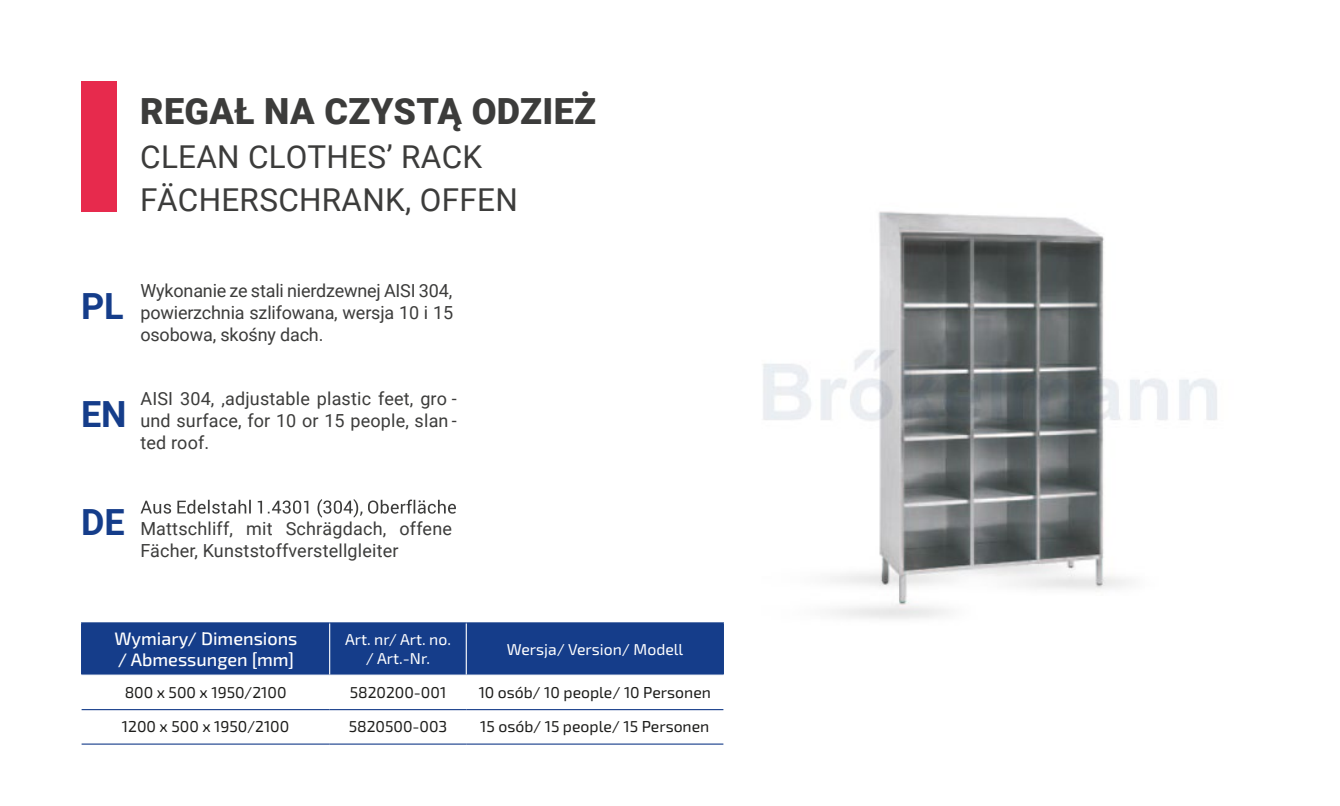
<style>
.page{position:relative;width:1340px;height:806px;background:#fff}
.page>*{position:absolute;margin:0;border:0;box-sizing:border-box;transform-origin:0 0}
.t1{font:900 36px "Roboto";letter-spacing:.01em;color:#3c3c3b}
.t2{font:700 36px "Roboto";color:#153d8a}
.t3{font:31.5px/43.2px "Roboto";letter-spacing:.01em;color:#3c3c3b}
.t4{font:18px/21.6px "Roboto";letter-spacing:.01em;color:#3c3c3b;text-align:justify}
.t5{font:500 18px/21.6px "Exo 2";color:#fff}
.t6{font:15.75px "Exo 2";color:#1d1d1b}
.t7{font:15.75px/18.9px "Exo 2";color:#fff;text-align:center}
</style>
<div class="page">
<img style="left:683px;top:211px;width:534px;height:465px">
<svg style="left:140px;top:499px;width:316px;height:18px"></svg>
<div style="left:81px;top:81px;width:35px;height:131px;background:#e72a4d"></div>
<div style="left:82px;top:623px;width:641px;height:51px;background:#153d8a"></div>
<hr style="left:82px;top:708px;width:248px;height:2px;background:#153d8a">
<hr style="left:330px;top:708px;width:136px;height:2px;background:#153d8a">
<hr style="left:466px;top:708px;width:257px;height:2px;background:#153d8a">
<hr style="left:82px;top:743px;width:248px;height:1px;background:#153d8a">
<hr style="left:330px;top:743px;width:136px;height:1px;background:#153d8a">
<hr style="left:466px;top:743px;width:257px;height:1px;background:#153d8a">
<hr style="left:81px;top:622px;width:249px;height:1px;background:#153d8a">
<hr style="left:81px;top:623px;width:1px;height:51px;background:#153d8a">
<hr style="left:330px;top:622px;width:136px;height:1px;background:#153d8a">
<hr style="left:466px;top:622px;width:258px;height:1px;background:#153d8a">
<hr style="left:723px;top:623px;width:1px;height:51px;background:#153d8a">
<hr style="left:466px;top:674px;width:258px;height:1px;background:#fff">
<hr style="left:329px;top:623px;width:1px;height:51px;background:#fff">
<hr style="left:466px;top:623px;width:1px;height:51px;background:#fff">
<h1 class="t1" style="left:140px;top:86px;width:457px">REGAŁ NA CZYSTĄ ODZIEŻ</h1>
<h2 class="t3" style="left:140px;top:133px;width:379px">CLEAN CLOTHES’ RACK<br>FÄCHERSCHRANK, OFFEN</h2>
<h1 class="t2" style="left:81px;top:281px;width:44px">PL</h1>
<p class="t4" style="left:140px;top:279px;width:314px">Wykonanie ze stali nierdzewnej AISI 304, powierzchnia szlifowana, wersja 10 i 15 osobowa, skośny dach.</p>
<h1 class="t2" style="left:81px;top:389px;width:47px">EN</h1>
<p class="t4" style="left:140px;top:387px;width:318px">AISI 304, ,adjustable plastic feet, gro - und surface, for 10 or 15 people, slan - ted roof.</p>
<h1 class="t2" style="left:81px;top:497px;width:45px">DE</h1>
<p class="t4" style="left:140px;top:517px;width:313px">Mattschliff, mit Schrägdach, offene<br>Fächer, Kunststoffverstellgleiter</p>
<p class="t5" style="left:114px;top:626px;width:185px">Wymiary/ Dimensions / Abmessungen [mm]</p>
<p class="t7" style="left:345px;top:629px;width:107px">Art. nr/ Art. no. / Art.-Nr.</p>
<p class="t7" style="left:507px;top:638px;width:178px">Wersja/ Version/ Modell</p>
<p class="t6" style="left:125px;top:681px;width:163px">800 x 500 x 1950/2100</p>
<p class="t6" style="left:350px;top:681px;width:98px">5820200-001</p>
<p class="t6" style="left:478px;top:681px;width:234px">10 osób/ 10 people/ 10 Personen</p>
<p class="t6" style="left:122px;top:715px;width:169px">1200 x 500 x 1950/2100</p>
<p class="t6" style="left:349px;top:715px;width:100px">5820500-003</p>
<p class="t6" style="left:480px;top:715px;width:231px">15 osób/ 15 people/ 15 Personen</p>
</div>
